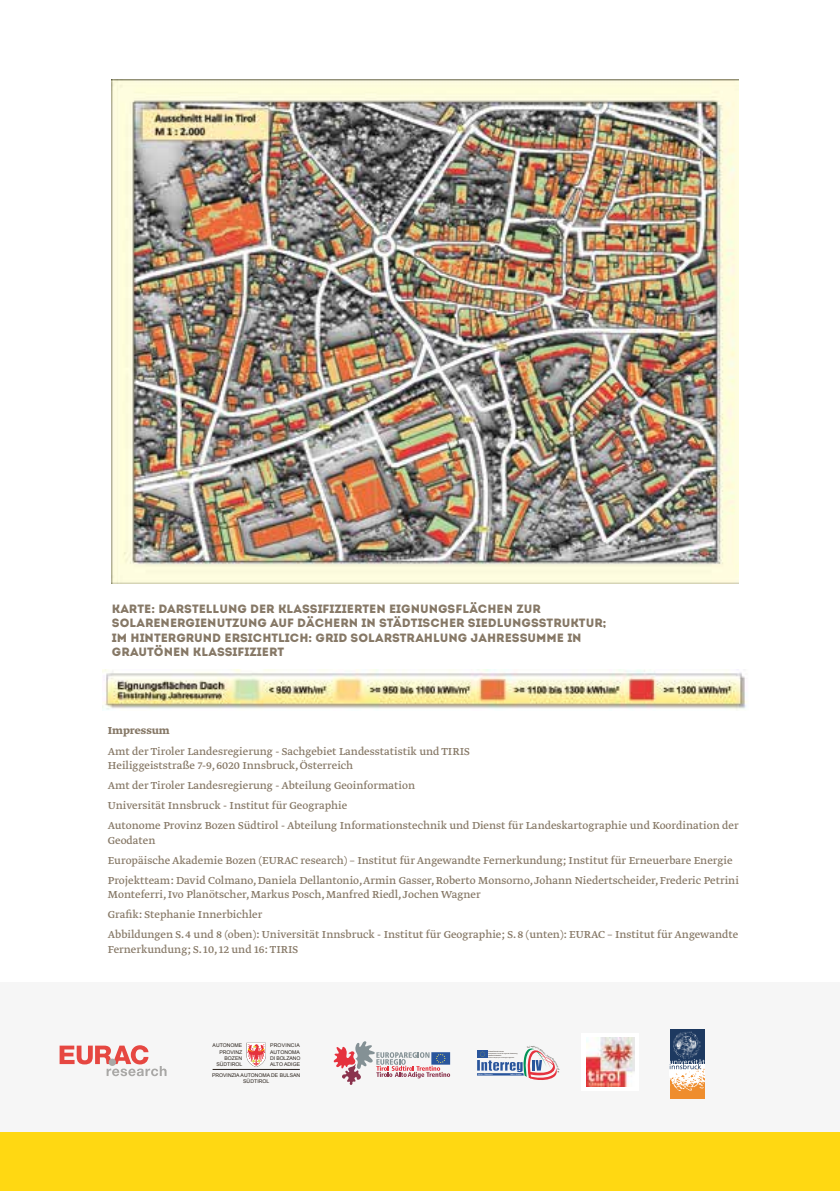
<style>
.page{position:relative;width:840px;height:1191px;background:#fff}
.page>*{position:absolute;margin:0;border:0;box-sizing:border-box;transform-origin:0 0}
.t1{font:12px/20px "Greta Text";color:#867866}
.t2{font:12px/14.4px "Intro";color:#867866}
.t3{font:700 12px "Greta Text";color:#867866}
.t4{font:5.2px/6.2px "Arial";color:#29211a;text-align:right}
</style>
<div class="page">
<div style="left:0;top:982px;width:839px;height:209px;background:#f6f6f6"></div>
<div style="left:0;top:1132px;width:839px;height:59px;background:#ffd812"></div>
<svg style="left:333px;top:1041px;width:117px;height:44px"></svg>
<div style="left:581px;top:1033px;width:57px;height:57px;background:#fff"></div>
<img style="left:586px;top:1037px;width:48px;height:49px">
<hr style="left:212px;top:1069px;width:87px;height:1px;background:#29211a">
<svg style="left:246px;top:1042px;width:20px;height:25px"></svg>
<div style="left:669px;top:1064px;width:35px;height:35px;background:#ef8d2d"></div>
<img style="left:669px;top:1069px;width:35px;height:21px">
<div style="left:669px;top:1029px;width:35px;height:35px;background:#1d3960"></div>
<svg style="left:669px;top:1059px;width:35px;height:10px"></svg>
<img style="left:673px;top:1031px;width:27px;height:28px">
<svg style="left:477px;top:1048px;width:79px;height:32px"></svg>
<svg style="left:60px;top:1045px;width:106px;height:31px"></svg>
<div style="left:109px;top:1058px;width:7px;height:8px;background:#a9a8a6;border-radius:50%"></div>
<img style="left:112px;top:79px;width:626px;height:504px">
<img style="left:102px;top:669px;width:645px;height:42px">
<p class="t2" style="left:112px;top:601px;width:495px">KARTE: DARSTELLUNG DER KLASSIFIZIERTEN EIGNUNGSFLÄCHEN ZUR SOLARENERGIENUTZUNG AUF DÄCHERN IN STÄDTISCHER SIEDLUNGSSTRUKTUR; IM HINTERGRUND ERSICHTLICH: GRID SOLARSTRAHLUNG JAHRESSUMME IN GRAUTÖNEN KLASSIFIZIERT</p>
<p class="t3" style="left:108px;top:724px;width:63px">Impressum</p>
<p class="t1" style="left:108px;top:744px;width:363px;line-height:14.4px">Amt der Tiroler Landesregierung - Sachgebiet Landesstatistik und TIRIS<br>Heiliggeiststraße 7-9, 6020 Innsbruck, Österreich</p>
<p class="t1" style="left:108px;top:776px;width:632px">Amt der Tiroler Landesregierung - Abteilung Geoinformation<br>Universität Innsbruck - Institut für Geographie<br>Autonome Provinz Bozen Südtirol - Abteilung Informationstechnik und Dienst für Landeskartographie und Koordination der</p>
<p class="t1" style="left:108px;top:830px;width:632px">Geodaten<br>Europäische Akademie Bozen (EURAC research) – Institut für Angewandte Fernerkundung; Institut für Erneuerbare Energie<br>Projektteam: David Colmano, Daniela Dellantonio, Armin Gasser, Roberto Monsorno, Johann Niedertscheider, Frederic Petrini</p>
<p class="t1" style="left:108px;top:885px;width:631px">Monteferri, Ivo Planötscher, Markus Posch, Manfred Riedl, Jochen Wagner<br>Grafik: Stephanie Innerbichler<br>Abbildungen S. 4 und 8 (oben): Universität Innsbruck - Institut für Geographie; S. 8 (unten): EURAC – Institut für Angewandte</p>
<p class="t1" style="left:108px;top:939px;width:192px">Fernerkundung; S. 10, 12 und 16: TIRIS</p>
<p class="t4" style="left:212px;top:1042px;width:31px">AUTONOME<br>PROVINZ<br>BOZEN<br>SÜDTIROL</p>
<p class="t4" style="left:270px;top:1042px;width:32px;text-align:justify">PROVINCIA AUTONOMA DI BOLZANO ALTO ADIGE</p>
<p class="t4" style="left:212px;top:1071px;width:90px;text-align:center">PROVINZIA AUTONOMA DE BULSAN<br>SÜDTIROL</p>
</div>
